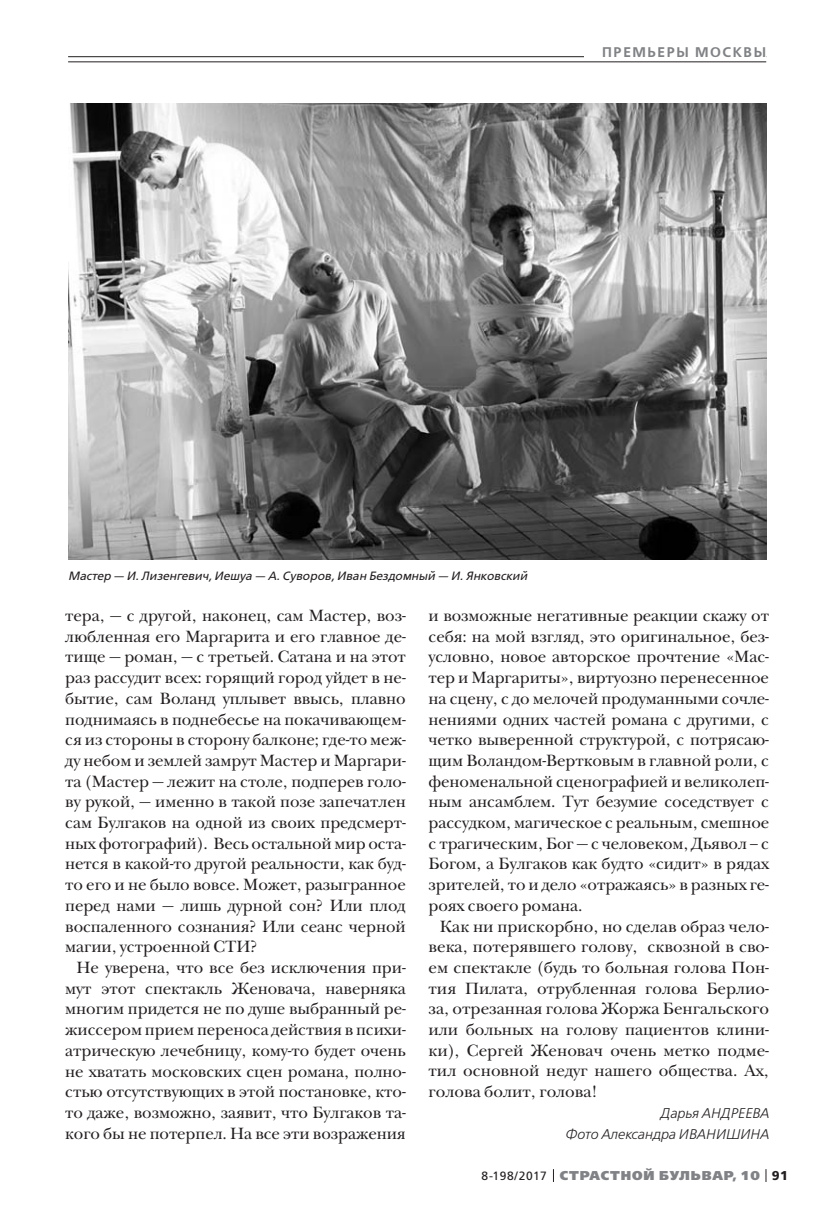
<style>
.page{position:relative;width:823px;height:1219px;background:#fff}
.page>*{position:absolute;margin:0;border:0;box-sizing:border-box;transform-origin:0 0}
.t1{font:16.8px/20.8px "New Baskerville ITC";letter-spacing:-.005em;color:#231f20;text-align:justify}
.t2{font:italic 300 14px/20.8px "Free Set";color:#231f20;text-align:right}
.t3{font:600 14px "Free Set";letter-spacing:.11em;color:#808285}
.t4{font:800 12.8px "Free Set";letter-spacing:.07em;color:#808285}
.t5{font:italic 12px "Free Set";color:#231f20}
.s1{font-weight:400;font-size:12px;color:#231f20}
.s2{font-weight:700;color:#231f20}
</style>
<div class="page">
<svg style="left:765px;top:1169px;width:1px;height:13px"></svg>
<hr style="left:68px;top:56px;width:697px;height:1px;background:#231f20">
<div style="left:584px;top:41px;width:181px;height:21px;background:#fff"></div>
<hr style="left:68px;top:62px;width:697px;height:1px;background:#231f20">
<img style="left:69px;top:103px;width:696px;height:457px">
<p class="t3" style="left:602px;top:45px;width:165px">ПРЕМЬЕРЫ МОСКВЫ</p>
<p class="t5" style="left:68px;top:570px;width:460px">Мастер — И. Лизенгевич, Иешуа — А. Суворов, Иван Бездомный — И. Янковский</p>
<p class="t1" style="left:65px;top:607px;width:342px">тера, — с другой, наконец, сам Мастер, воз&shy;любленная его Маргарита и его главное де&shy;тище — роман, — с третьей. Сатана и на этот раз рассудит всех: горящий город уйдет в не&shy;бытие, сам Воланд уплывет ввысь, плавно поднимаясь в поднебесье на покачивающем&shy;ся из стороны в сторону балконе; где-то меж&shy;ду небом и землей замрут Мастер и Маргари&shy;та (Мастер — лежит на столе, подперев голо&shy;ву рукой, — именно в такой позе запечатлен сам Булгаков на одной из своих предсмерт&shy;ных фотографий). Весь остальной мир оста&shy;нется в какой-то другой реальности, как буд&shy;то его и не было вовсе. Может, разыгранное перед нами — лишь дурной сон? Или плод воспаленного сознания? Или сеанс черной магии, устроенной СТИ?</p>
<p class="t1" style="left:65px;top:959px;width:342px;text-indent:11px">Не уверена, что все без исключения при&shy;мут этот спектакль Женовача, наверняка многим придется не по душе выбранный ре&shy;жиссером прием переноса действия в психи&shy;атрическую лечебницу, кому-то будет очень не хватать московских сцен романа, полно&shy;стью отсутствующих в этой постановке, кто&shy;то даже, возможно, заявит, что Булгаков та&shy;кого бы не потерпел. На все эти возражения</p>
<p class="t1" style="left:428px;top:607px;width:342px">и возможные негативные реакции скажу от себя: на мой взгляд, это оригинальное, без&shy;условно, новое авторское прочтение «Мас&shy;тер и Маргариты», виртуозно перенесенное на сцену, с до мелочей продуманными сочле&shy;нениями одних частей романа с другими, с четко выверенной структурой, с потрясаю&shy;щим Воландом-Вертковым в главной роли, с феноменальной сценографией и великолеп&shy;ным ансамблем. Тут безумие соседствует с рассудком, магическое с реальным, смешное с трагическим, Бог — с человеком, Дьявол – с Богом, а Булгаков как будто «сидит» в рядах зрителей, то и дело «отражаясь» в разных ге&shy;роях своего романа.</p>
<p class="t1" style="left:428px;top:917px;width:342px;text-indent:11px">Как ни прискорбно, но сделав образ чело&shy;века, потерявшего голову, сквозной в сво&shy;ем спектакле (будь то больная голова Пон&shy;тия Пилата, отрубленная голова Берлио&shy;за, отрезанная голова Жоржа Бенгальского или больных на голову пациентов клини&shy;ки), Сергей Женовач очень метко подме&shy;тил основной недуг нашего общества. Ах, голова болит, голова!</p>
<p class="t2" style="left:564px;top:1103px;width:206px">Дарья АНДРЕЕВА<br>Фото Александра ИВАНИШИНА</p>
<p class="t4" style="left:481px;top:1169px;width:307px"><span class="s1">8-198/2017</span> СТРАСТНОЙ БУЛЬВАР, 10 <span class="s2">91</span></p>
</div>
